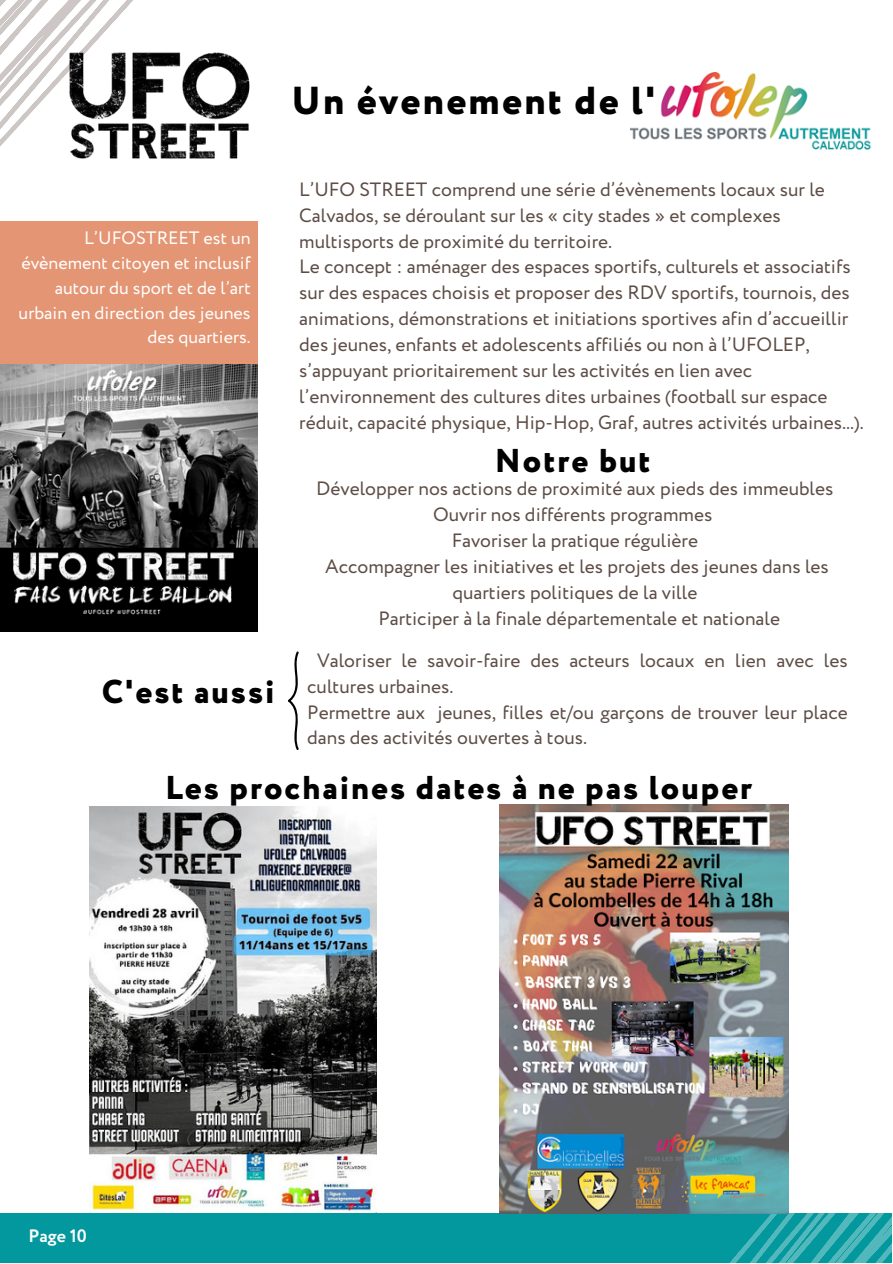
<style>
.page{position:relative;width:893px;height:1264px;background:#fff}
.page>*{position:absolute;margin:0;border:0;box-sizing:border-box;transform-origin:0 0}
.t1{font:800 39px "Circe";letter-spacing:.06em;color:#000}
.t2{font:800 33px "Circe";letter-spacing:.06em;color:#000}
.t3{font:19.2px/25.8px "Circe";color:#5d4d46}
.t4{font:18px/24.8px "Circe";color:#fff;text-align:right}
.t5{font:700 18px "Circe";color:#fff}
</style>
<div class="page">
<div style="left:0;top:1213px;width:891px;height:49px;background:#03989e"></div>
<svg style="left:539px;top:819px;width:353px;height:443px"></svg>
<svg style="left:0;top:0;width:258px;height:480px"></svg>
<img style="left:630px;top:73px;width:241px;height:77px">
<img style="left:67px;top:48px;width:184px;height:116px">
<img style="left:89px;top:806px;width:287px;height:406px">
<img style="left:500px;top:805px;width:288px;height:408px">
<div style="left:0;top:221px;width:257px;height:143px;background:#e49573"></div>
<img style="left:0;top:364px;width:257px;height:267px">
<svg style="left:288px;top:651px;width:11px;height:99px"></svg>
<p class="t4" style="left:19px;top:227px;width:233px">L’UFOSTREET est un évènement citoyen et inclusif autour du sport et de l’art urbain en direction des jeunes des quartiers.</p>
<h1 class="t1" style="left:291px;top:75px;width:365px">Un évenement de l'</h1>
<p class="t3" style="left:299px;top:177px;width:566px">L’UFO STREET comprend une série d’évènements locaux sur le Calvados, se déroulant sur les « city stades » et complexes multisports de proximité du territoire.<br>Le concept : aménager des espaces sportifs, culturels et associatifs sur des espaces choisis et proposer des RDV sportifs, tournois, des animations, démonstrations et initiations sportives afin d’accueillir des jeunes, enfants et adolescents affiliés ou non à l’UFOLEP, s’appuyant prioritairement sur les activités en lien avec l’environnement des cultures dites urbaines (football sur espace réduit, capacité physique, Hip-Hop, Graf, autres activités urbaines...).</p>
<h2 class="t2" style="left:495px;top:438px;width:157px">Notre but</h2>
<p class="t3" style="left:316px;top:477px;width:518px;text-align:center">Développer nos actions de proximité aux pieds des immeubles Ouvrir nos différents programmes<br>Favoriser la pratique régulière<br>Accompagner les initiatives et les projets des jeunes dans les quartiers politiques de la ville<br>Participer à la finale départementale et nationale</p>
<p class="t3" style="left:307px;top:648px;width:542px;text-indent:10px">Valoriser le savoir-faire des acteurs locaux en lien avec les cultures urbaines.<br>Permettre aux jeunes, filles et/ou garçons de trouver leur place dans des activités ouvertes à tous.</p>
<h2 class="t2" style="left:165px;top:765px;width:588px">Les prochaines dates à ne pas louper</h2>
<h2 class="t2" style="left:102px;top:669px;width:174px">C'est aussi</h2>
<p class="t5" style="left:29px;top:1223px;width:60px">Page 10</p>
</div>
